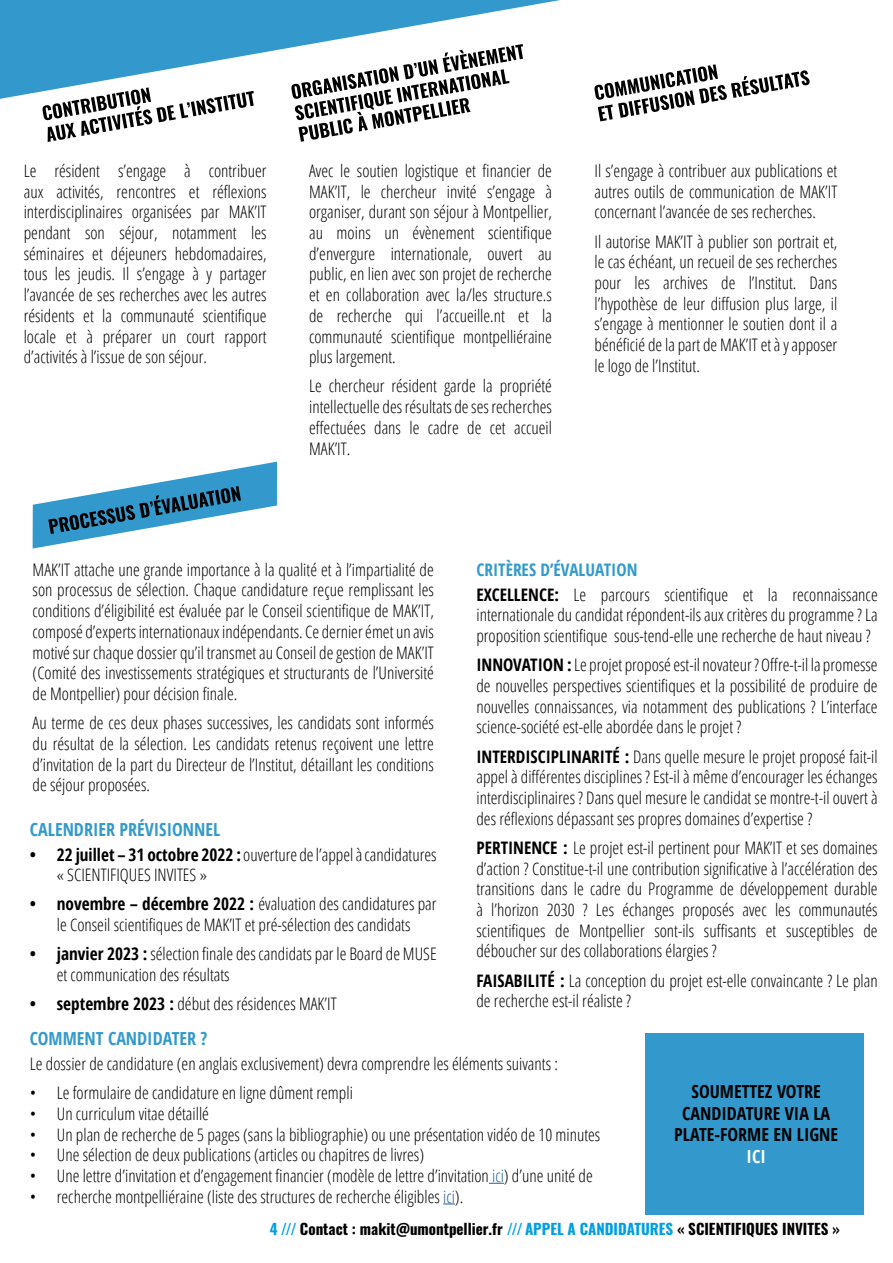
<style>
.page{position:relative;width:893px;height:1263px;background:#fff}
.page>*{position:absolute;margin:0;border:0;box-sizing:border-box;transform-origin:0 0}
.t1{font:700 condensed 18px/21.6px "Open Sans";color:#000;text-align:center}
.t2{font:700 condensed 18px "Open Sans";color:#39c}
.t3{font:700 condensed 18px "Open Sans";color:#fff}
.t4{font:300 condensed 17.25px/20.7px "Open Sans";color:#000;text-align:justify}
.t5{font:700 15px "Oswald";color:#000}
.s1{font-weight:700;color:#39c}
.s2{font-weight:700}
.s3{color:#275b9b}
.s4{color:#009fe3}
</style>
<div class="page">
<svg style="left:0;top:0;width:560px;height:99px;fill:#39c"></svg>
<div style="left:645px;top:1033px;width:218px;height:181px;background:#39c"></div>
<svg style="left:42px;top:87px;width:212px;height:55px"></svg>
<svg style="left:291px;top:44px;width:232px;height:98px"></svg>
<svg style="left:594px;top:64px;width:216px;height:57px"></svg>
<svg style="left:33px;top:462px;width:244px;height:87px"></svg>
<svg style="left:489px;top:1183px;width:15px;height:1px"></svg>
<svg style="left:443px;top:1203px;width:12px;height:1px"></svg>
<p class="t4" style="left:24px;top:160px;width:244px">Le résident s’engage à contribuer aux activités, rencontres et réflexions interdisciplinaires organisées par MAK’IT pendant son séjour, notamment les séminaires et déjeuners hebdomadaires, tous les jeudis. Il s’engage à y partager l’avancée de ses recherches avec les autres résidents et la communauté scientifique locale et à préparer un court rapport d’activités à l’issue de son séjour.</p>
<p class="t4" style="left:309px;top:160px;width:244px">Avec le soutien logistique et financier de MAK’IT, le chercheur invité s’engage à organiser, durant son séjour à Montpellier, au moins un évènement scientifique d’envergure internationale, ouvert au public, en lien avec son projet de recherche et en collaboration avec la/les structure.s de recherche qui l’accueille.nt et la communauté scientifique montpelliéraine plus largement.</p>
<p class="t4" style="left:309px;top:375px;width:244px">Le chercheur résident garde la propriété intellectuelle des résultats de ses recherches effectuées dans le cadre de cet accueil MAK’IT.</p>
<p class="t4" style="left:594px;top:160px;width:244px">Il s’engage à contribuer aux publications et autres outils de communication de MAK’IT concernant l’avancée de ses recherches.</p>
<p class="t4" style="left:594px;top:230px;width:244px">Il autorise MAK’IT à publier son portrait et, le cas échéant, un recueil de ses recherches pour les archives de l’Institut. Dans l’hypothèse de leur diffusion plus large, il s’engage à mentionner le soutien dont il a bénéficié de la part de MAK’IT et à y apposer le logo de l’Institut.</p>
<p class="t4" style="left:476px;top:556px;width:403px;line-height:24.9px"><span class="s1">CRITÈRES D’ÉVALUATION<br></span><span class="s2">EXCELLENCE:</span> Le parcours scientifique et la reconnaissance</p>
<p class="t4" style="left:476px;top:604px;width:403px">internationale du candidat répondent-ils aux critères du programme ? La proposition scientifique sous-tend-elle une recherche de haut niveau ?</p>
<p class="t4" style="left:476px;top:654px;width:403px"><span class="s2">INNOVATION :</span> Le projet proposé est-il novateur ? Offre-t-il la promesse de nouvelles perspectives scientifiques et la possibilité de produire de nouvelles connaissances, via notamment des publications ? L’interface science-société est-elle abordée dans le projet ?</p>
<p class="t4" style="left:476px;top:745px;width:403px"><span class="s2">INTERDISCIPLINARITÉ :</span> Dans quelle mesure le projet proposé fait-il appel à différentes disciplines ? Est-il à même d’encourager les échanges interdisciplinaires ? Dans quel mesure le candidat se montre-t-il ouvert à des réflexions dépassant ses propres domaines d’expertise ?</p>
<p class="t4" style="left:476px;top:837px;width:403px"><span class="s2">PERTINENCE :</span> Le projet est-il pertinent pour MAK’IT et ses domaines d’action ? Constitue-t-il une contribution significative à l’accélération des transitions dans le cadre du Programme de développement durable à l’horizon 2030 ? Les échanges proposés avec les communautés scientifiques de Montpellier sont-ils suffisants et susceptibles de déboucher sur des collaborations élargies ?</p>
<p class="t4" style="left:476px;top:969px;width:403px"><span class="s2">FAISABILITÉ :</span> La conception du projet est-elle convaincante ? Le plan de recherche est-il réaliste ?</p>
<p class="t4" style="left:33px;top:558px;width:403px">MAK’IT attache une grande importance à la qualité et à l’impartialité de son processus de sélection. Chaque candidature reçue remplissant les conditions d’éligibilité est évaluée par le Conseil scientifique de MAK’IT, composé d’experts internationaux indépendants. Ce dernier émet un avis motivé sur chaque dossier qu’il transmet au Conseil de gestion de MAK’IT (Comité des investissements stratégiques et structurants de l’Université de Montpellier) pour décision finale.</p>
<p class="t4" style="left:33px;top:712px;width:403px">Au terme de ces deux phases successives, les candidats sont informés du résultat de la sélection. Les candidats retenus reçoivent une lettre d’invitation de la part du Directeur de l’Institut, détaillant les conditions de séjour proposées.</p>
<p class="t2" style="left:30px;top:816px;width:192px">CALENDRIER PRÉVISIONNEL</p>
<p class="t4" style="left:57px;top:843px;width:381px;text-indent:-27px"><span class="s2">• 22 juillet – 31 octobre 2022 :</span> ouverture de l’appel à candidatures « SCIENTIFIQUES INVITES »</p>
<p class="t4" style="left:30px;top:893px;width:408px;text-align:center"><span class="s2">• novembre – décembre 2022 :</span> évaluation des candidatures par le Conseil scientifiques de MAK’IT et pré-sélection des candidats</p>
<p class="t4" style="left:57px;top:943px;width:381px;text-indent:-27px"><span class="s2">• janvier 2023 :</span> sélection finale des candidats par le Board de MUSE et communication des résultats</p>
<p class="t4" style="left:30px;top:993px;width:308px"><span class="s2">• septembre 2023 :</span> début des résidences MAK’IT</p>
<p class="t2" style="left:30px;top:1026px;width:179px">COMMENT CANDIDATER ?</p>
<p class="t4" style="left:30px;top:1053px;width:530px">Le dossier de candidature (en anglais exclusivement) devra comprendre les éléments suivants :</p>
<p class="t4" style="left:30px;top:1082px;width:325px">• Le formulaire de candidature en ligne dûment rempli</p>
<p class="t4" style="left:30px;top:1103px;width:181px">• Un curriculum vitae détaillé</p>
<p class="t4" style="left:30px;top:1123px;width:572px">• Un plan de recherche de 5 pages (sans la bibliographie) ou une présentation vidéo de 10 minutes</p>
<p class="t4" style="left:30px;top:1144px;width:396px">• Une sélection de deux publications (articles ou chapitres de livres)</p>
<p class="t4" style="left:30px;top:1165px;width:564px">• Une lettre d’invitation et d’engagement financier (modèle de lettre d’invitation <span class="s3">ici</span>) d’une unité de</p>
<p class="t4" style="left:30px;top:1185px;width:435px">• recherche montpelliéraine (liste des structures de recherche éligibles <span class="s3">ici</span>).</p>
<p class="t1" style="left:674px;top:1080px;width:166px">SOUMETTEZ VOTRE<br>CANDIDATURE VIA LA<br>PLATE-FORME EN LIGNE</p>
<p class="t3" style="left:747px;top:1144px;width:21px">ICI</p>
<p class="t5" style="left:270px;top:1221px;width:572px"><span class="s4">4 ///</span> Contact : makit@umontpellier.fr <span class="s4">/// APPEL A CANDIDATURES</span> « SCIENTIFIQUES INVITES »</p>
</div>
